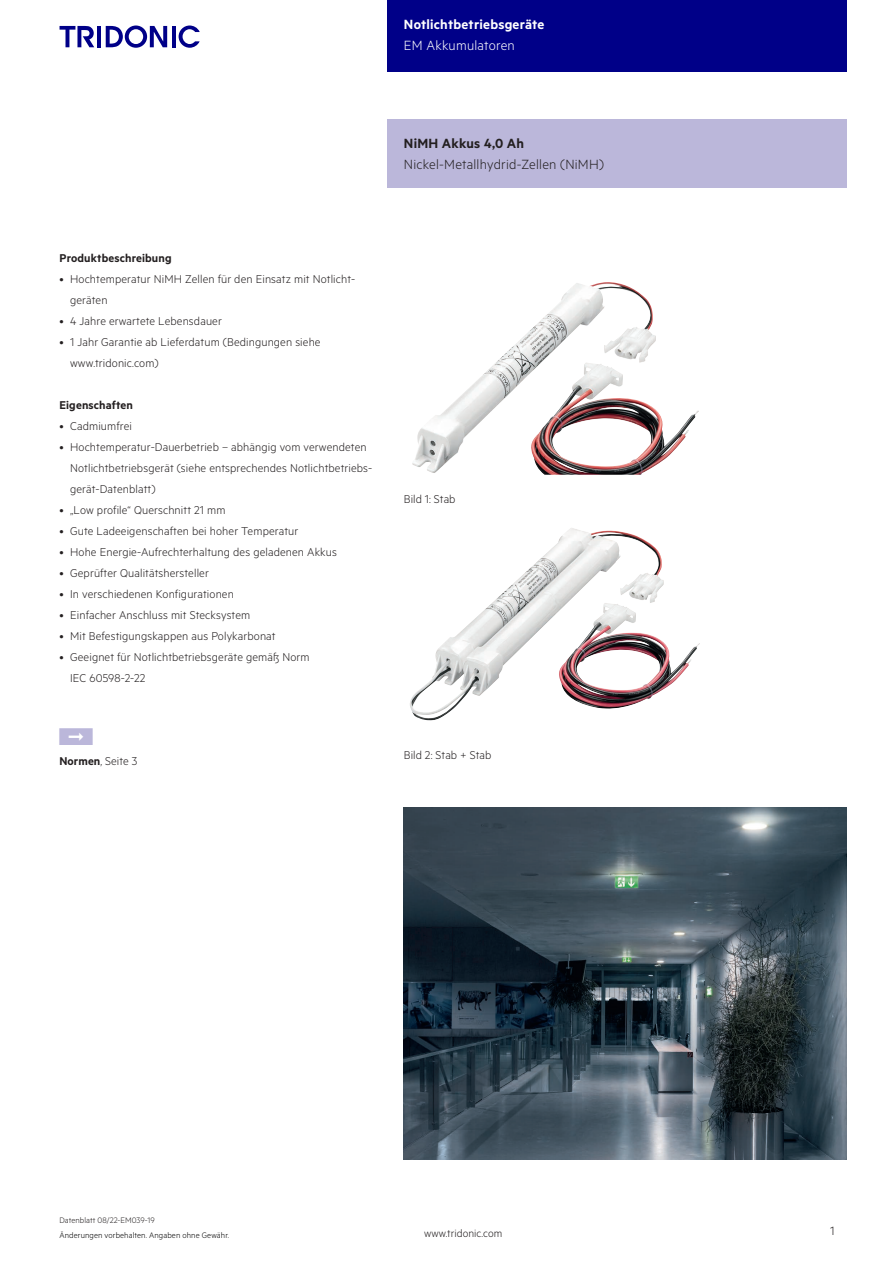
<style>
.page{position:relative;width:893px;height:1263px;background:#fff}
.page>*{position:absolute;margin:0;border:0;box-sizing:border-box;transform-origin:0 0}
.t1{font:15px "Tridonic Metric Print Light";letter-spacing:.015em;color:#231f20}
.t2{font:15px "Tridonic Metric Print Semi";letter-spacing:.015em;color:#fff}
.t3{font:15px "Tridonic Metric Print Light";letter-spacing:.015em;color:#fff}
.t4{font:15px "Tridonic Metric Print Semi";letter-spacing:.015em;color:#231f20}
.t5{font:13.5px "Tridonic Metric Print Light";color:#231f20}
.t6{font:12.75px/21px "Tridonic Metric Print Light";letter-spacing:.01em;color:#231f20}
.t7{font:12.75px "Tridonic Metric Print Semi";letter-spacing:.01em;color:#231f20}
.t8{font:12px "Tridonic Metric Print Light";letter-spacing:.005em;color:#231f20}
.t9{font:9px "Tridonic Metric Print Light";letter-spacing:.01em;color:#000}
.t10{font:9px "Tridonic Metric Print Light";letter-spacing:.005em;color:#231f20}
.s1{font-family:"Tridonic Metric Print Semi"}
</style>
<div class="page">
<div style="left:387px;top:0;width:459px;height:72px;background:#008"></div>
<hr style="left:97px;top:26px;width:4px;height:21px;background:#008">
<svg style="left:106px;top:26px;width:61px;height:22px"></svg>
<hr style="left:172px;top:26px;width:3px;height:21px;background:#008">
<svg style="left:179px;top:26px;width:21px;height:22px"></svg>
<svg style="left:60px;top:26px;width:34px;height:21px"></svg>
<div style="left:387px;top:119px;width:459px;height:68px;background:#bbb7da"></div>
<img style="left:412px;top:282px;width:244px;height:191px">
<img style="left:410px;top:528px;width:254px;height:193px">
<img style="left:404px;top:807px;width:442px;height:352px">
<p class="t2" style="left:404px;top:15px;width:142px">Notlichtbetriebsgeräte</p>
<p class="t3" style="left:404px;top:37px;width:112px">EM Akkumulatoren</p>
<p class="t7" style="left:60px;top:250px;width:114px">Produktbeschreibung</p>
<p class="t6" style="left:70px;top:268px;width:287px;text-indent:-11px">• Hochtemperatur NiMH Zellen für den Einsatz mit Notlicht&shy;geräten</p>
<p class="t6" style="left:60px;top:310px;width:164px">• 4 Jahre erwartete Lebensdauer</p>
<p class="t6" style="left:70px;top:331px;width:252px;text-indent:-11px">• 1 Jahr Garantie ab Lieferdatum (Bedingungen siehe www.tridonic.com)</p>
<p class="t7" style="left:60px;top:397px;width:75px">Eigenschaften</p>
<p class="t6" style="left:60px;top:415px;width:74px">• Cadmiumfrei</p>
<p class="t6" style="left:70px;top:436px;width:304px;text-indent:-11px">• Hochtemperatur-Dauerbetrieb – abhängig vom verwendeten<br>Notlichtbetriebsgerät (siehe entsprechendes Notlichtbetriebs&shy;gerät-Datenblatt)</p>
<p class="t6" style="left:60px;top:499px;width:167px">• „Low profile“ Querschnitt 21 mm</p>
<p class="t6" style="left:60px;top:520px;width:240px">• Gute Ladeeigenschaften bei hoher Temperatur</p>
<p class="t6" style="left:60px;top:541px;width:279px">• Hohe Energie-Aufrechterhaltung des geladenen Akkus</p>
<p class="t6" style="left:60px;top:562px;width:151px">• Geprüfter Qualitätshersteller</p>
<p class="t6" style="left:60px;top:583px;width:176px">• In verschiedenen Konfigurationen</p>
<p class="t6" style="left:60px;top:604px;width:192px">• Einfacher Anschluss mit Stecksystem</p>
<p class="t6" style="left:60px;top:625px;width:218px">• Mit Befestigungskappen aus Polykarbonat</p>
<p class="t6" style="left:70px;top:646px;width:241px;text-indent:-11px">• Geeignet für Notlichtbetriebsgeräte gemäß Norm<br>IEC 60598-2-22</p>
<p class="t6" style="left:60px;top:750px;width:79px"><span class="s1">Normen</span>, Seite 3</p>
<p class="t4" style="left:404px;top:134px;width:122px">NiMH Akkus 4,0 Ah</p>
<p class="t1" style="left:404px;top:156px;width:201px">Nickel-Metallhydrid-Zellen (NiMH)</p>
<p class="t6" style="left:404px;top:488px;width:53px">Bild 1: Stab</p>
<p class="t6" style="left:404px;top:744px;width:89px">Bild 2: Stab + Stab</p>
<p class="t10" style="left:60px;top:1215px;width:97px">Datenblatt 08/22-EM039-19</p>
<p class="t9" style="left:60px;top:1229px;width:171px">Änderungen vorbehalten. Angaben ohne Gewähr.</p>
<p class="t8" style="left:424px;top:1227px;width:80px">www.tridonic.com</p>
<p class="t5" style="left:830px;top:1223px;width:6px">1</p>
</div>
